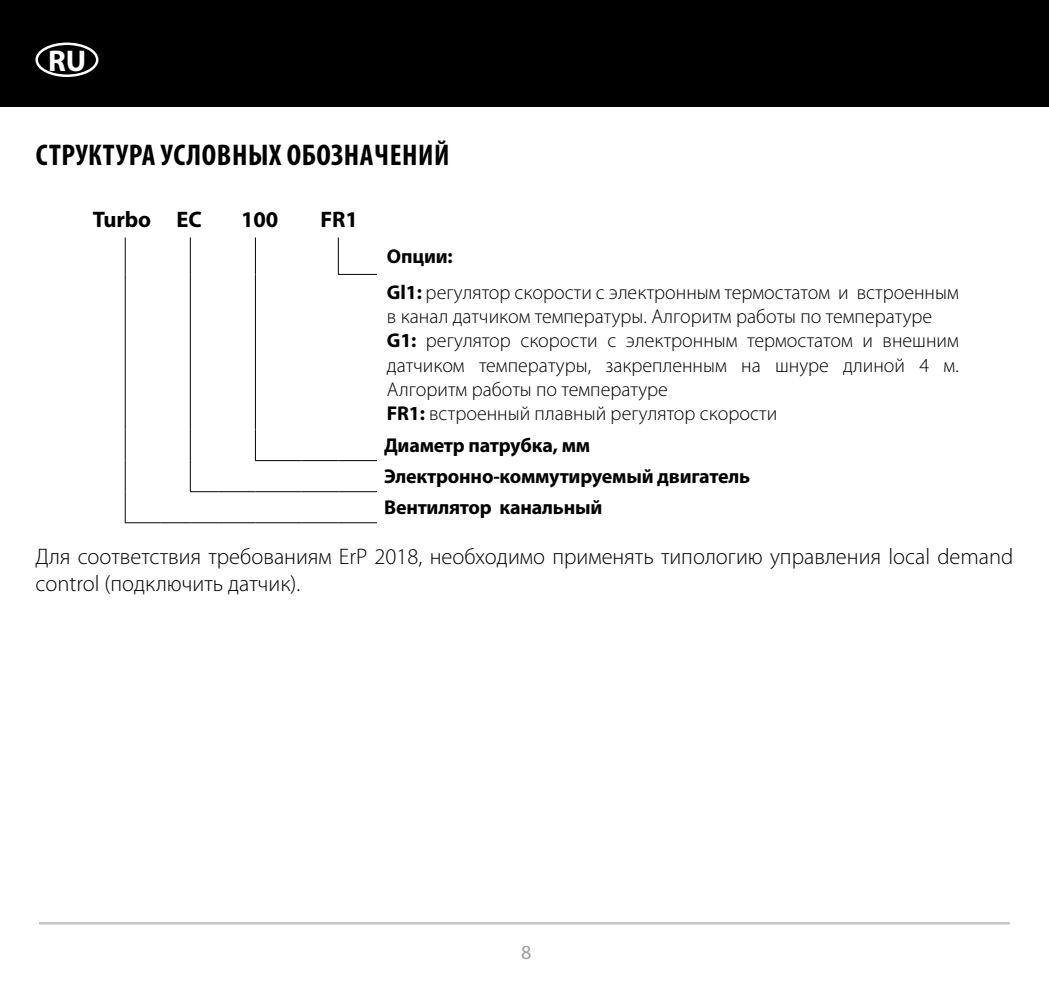
<style>
.page{position:relative;width:1049px;height:993px;background:#fff}
.page>*{position:absolute;margin:0;border:0;box-sizing:border-box;transform-origin:0 0}
.t1{font:700 condensed 30px "Myriad Pro";letter-spacing:.02em;color:#000}
.t2{font:700 30px "Myriad Pro";color:#fff}
.t3{font:300 22.5px/27px "Myriad Pro";color:#000}
.t4{font:700 22.5px "Myriad Pro";letter-spacing:-.01em;color:#000}
.t5{font:300 20px/24px "Myriad Pro";color:#000}
.t6{font:700 20px/31px "Myriad Pro";letter-spacing:-.01em;color:#000}
.t7{font:20px "Myriad Pro";color:#9d9d9c}
.s1{font-weight:700}
</style>
<div class="page">
<hr style="left:39px;top:921px;width:971px;height:3px;background:#c6c6c6">
<div style="left:0;top:0;width:1049px;height:106px;background:#000"></div>
<div style="left:35px;top:43px;width:63px;height:34px;border:2px solid #fff;border-radius:50%"></div>
<hr style="left:125px;top:237px;width:1px;height:37px;background:#000">
<hr style="left:125px;top:274px;width:1px;height:155px;background:#000">
<hr style="left:125px;top:429px;width:1px;height:31px;background:#000">
<hr style="left:255px;top:237px;width:1px;height:37px;background:#000">
<hr style="left:255px;top:274px;width:1px;height:155px;background:#000">
<hr style="left:338px;top:237px;width:1px;height:37px;background:#000">
<hr style="left:255px;top:429px;width:1px;height:31px;background:#000">
<hr style="left:125px;top:460px;width:1px;height:31px;background:#000">
<hr style="left:255px;top:460px;width:46px;height:1px;background:#000">
<hr style="left:301px;top:460px;width:37px;height:1px;background:#000">
<hr style="left:338px;top:460px;width:39px;height:1px;background:#000">
<hr style="left:125px;top:491px;width:1px;height:31px;background:#000">
<hr style="left:255px;top:491px;width:46px;height:1px;background:#000">
<hr style="left:301px;top:491px;width:37px;height:1px;background:#000">
<hr style="left:338px;top:491px;width:39px;height:1px;background:#000">
<hr style="left:125px;top:522px;width:35px;height:1px;background:#000">
<hr style="left:160px;top:522px;width:30px;height:1px;background:#000">
<svg style="left:190px;top:522px;width:28px;height:1px"></svg>
<hr style="left:218px;top:522px;width:37px;height:1px;background:#000">
<hr style="left:255px;top:522px;width:46px;height:1px;background:#000">
<hr style="left:301px;top:522px;width:37px;height:1px;background:#000">
<hr style="left:338px;top:522px;width:39px;height:1px;background:#000">
<hr style="left:338px;top:274px;width:39px;height:1px;background:#000">
<hr style="left:190px;top:237px;width:1px;height:37px;background:#000">
<hr style="left:190px;top:274px;width:1px;height:155px;background:#000">
<hr style="left:190px;top:429px;width:1px;height:31px;background:#000">
<hr style="left:190px;top:460px;width:1px;height:31px;background:#000">
<svg style="left:190px;top:491px;width:28px;height:1px"></svg>
<hr style="left:218px;top:491px;width:37px;height:1px;background:#000">
<h1 class="t2" style="left:48px;top:41px;width:40px">RU</h1>
<h1 class="t1" style="left:36px;top:136px;width:415px">СТРУКТУРА УСЛОВНЫХ ОБОЗНАЧЕНИЙ</h1>
<p class="t4" style="left:93px;top:205px;width:111px">Turbo EC</p>
<p class="t4" style="left:241px;top:205px;width:39px">100</p>
<p class="t4" style="left:321px;top:205px;width:39px">FR1</p>
<p class="t5" style="left:387px;top:237px;width:573px;line-height:37px"><span class="s1">Опции:<br>Gl1:</span> регулятор скорости с электронным термостатом и встроенным</p>
<p class="t5" style="left:387px;top:305px;width:573px">в канал датчиком температуры. Алгоритм работы по температуре <span class="s1">G1:</span> регулятор скорости с электронным термостатом и внешним датчиком температуры, закрепленным на шнуре длиной 4 м.<br>Алгоритм работы по температуре<br><span class="s1">FR1:</span> встроенный плавный регулятор скорости</p>
<p class="t6" style="left:384px;top:428px;width:368px">Диаметр патрубка, мм<br>Электронно-коммутируемый двигатель<br>Вентилятор канальный</p>
<p class="t3" style="left:35px;top:543px;width:979px">Для соответствия требованиям ErP 2018, необходимо применять типологию управления local demand control (подключить датчик).</p>
<p class="t7" style="left:521px;top:939px;width:12px">8</p>
</div>
